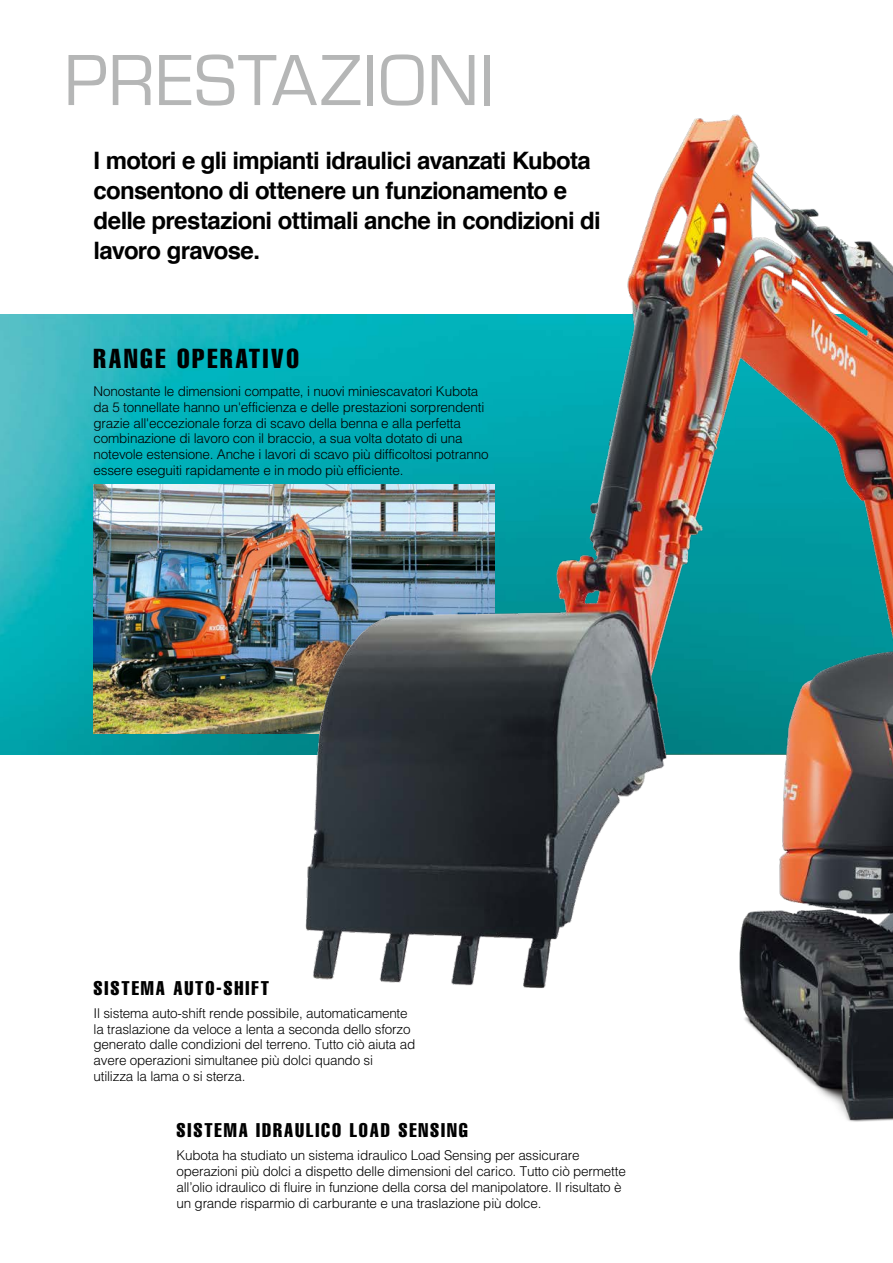
<style>
.page{position:relative;width:893px;height:1263px;background:#fff}
.page>*{position:absolute;margin:0;border:0;box-sizing:border-box;transform-origin:0 0}
.t1{font:75px "Eurostile";color:#b5b6b6}
.t2{font:extra-condensed 27px "Helvetica";letter-spacing:.1em;color:#000}
.t3{font:700 24px/30px "Helvetica";letter-spacing:-.03em;color:#000}
.t4{font:extra-condensed 19.5px "Helvetica";letter-spacing:.1em;color:#000}
.t5{font:300 13.5px/15.8px "Helvetica";letter-spacing:-.015em;color:#000}
</style>
<div class="page">
<img style="left:0;top:315px;width:290px;height:440px">
<img style="left:94px;top:485px;width:196px;height:248px">
<img style="left:290px;top:114px;width:603px;height:1008px">
<h1 class="t1" style="left:64px;top:29px;width:432px">PRESTAZIONI</h1>
<h3 class="t3" style="left:94px;top:145px;width:509px">I motori e gli impianti idraulici avanzati Kubota consentono di ottenere un funzionamento e delle prestazioni ottimali anche in condizioni di lavoro gravose.</h3>
<h2 class="t2" style="left:94px;top:341px;width:207px">RANGE OPERATIVO</h2>
<p class="t5" style="left:94px;top:383px;width:396px">Nonostante le dimensioni compatte, i nuovi miniescavatori Kubota da 5 tonnellate hanno un'efficienza e delle prestazioni sorprendenti grazie all'eccezionale forza di scavo della benna e alla perfetta combinazione di lavoro con il braccio, a sua volta dotato di una notevole estensione. Anche i lavori di scavo più difficoltosi potranno essere eseguiti rapidamente e in modo più efficiente.</p>
<h3 class="t4" style="left:94px;top:975px;width:177px">SISTEMA AUTO-SHIFT</h3>
<p class="t5" style="left:94px;top:1005px;width:323px">Il sistema auto-shift rende possibile, automaticamente la traslazione da veloce a lenta a seconda dello sforzo generato dalle condizioni del terreno. Tutto ciò aiuta ad avere operazioni simultanee più dolci quando si utilizza la lama o si sterza.</p>
<h3 class="t4" style="left:176px;top:1118px;width:293px">SISTEMA IDRAULICO LOAD SENSING</h3>
<p class="t5" style="left:176px;top:1147px;width:451px">Kubota ha studiato un sistema idraulico Load Sensing per assicurare operazioni più dolci a dispetto delle dimensioni del carico. Tutto ciò permette all’olio idraulico di fluire in funzione della corsa del manipolatore. Il risultato è un grande risparmio di carburante e una traslazione più dolce.</p>
</div>
